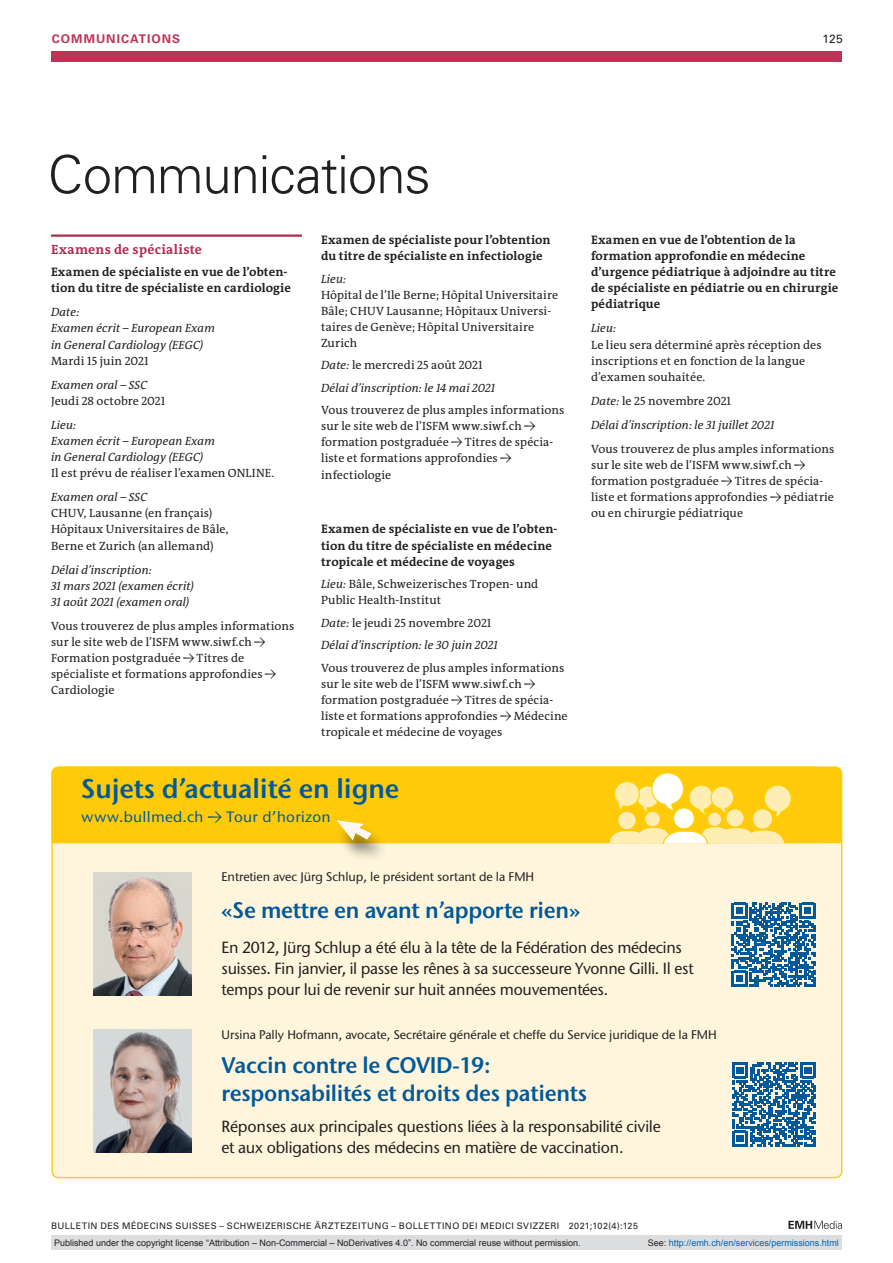
<style>
.page{position:relative;width:893px;height:1263px;background:#fff}
.page>*{position:absolute;margin:0;border:0;box-sizing:border-box;transform-origin:0 0}
.article-title{font:300 52.5px "Univers LT Std";letter-spacing:-.02em;color:#231f20}
.t1{font:600 27px "Stone Sans ITC Std";letter-spacing:-.005em;color:#015999}
.t2{font:600 22.5px/28.5px "Stone Sans ITC Std";letter-spacing:-.015em;color:#015999}
.t3{font:500 16.2px/21.5px "Stone Sans ITC Std";letter-spacing:-.02em;color:#231f20}
.t4{font:500 15px "Stone Sans ITC Std";letter-spacing:.02em;color:#015999}
.section-h1{font:700 13.5px "The Antiqua B W7";letter-spacing:.02em;color:#ae2b4e}
.t5{font:500 12.45px "Stone Sans ITC Std";letter-spacing:-.005em;color:#231f20}
.section-h2{font:700 12.3px/16px "The Antiqua B W7";letter-spacing:.015em;color:#231f20}
.section-pf{font:12px/16px "The Antiqua B W5 Plain";letter-spacing:.005em;color:#231f20}
.section-pf-2{font:italic 12px/16px "The Antiqua B W5 Plain";letter-spacing:.01em;color:#231f20}
.ressort{font:700 12px "Univers LT Std";letter-spacing:.085em;color:#bf3256}
.ressort-2{font:12px "Univers LT Std";color:#231f20}
.t6{font:9px "Arial";color:#231f20}
.fusszeile{font:9px "Univers LT Std";letter-spacing:.05em;color:#231f20}
.t7{font:9px "Arial";color:#0066b3}
.s1{font-style:normal}
.s2{font-style:italic}
.s3{font-family:"The Antiqua B W5 Plain";font-weight:400}
.s4{color:#231f20}
</style>
<div class="page">
<svg style="left:788px;top:1221px;width:54px;height:8px"></svg>
<hr style="left:51px;top:234px;width:251px;height:3px;background:#ae2b4e">
<div style="left:52px;top:767px;width:790px;height:410px;background:#fef5dc;border-radius:6px"></div>
<svg style="left:51px;top:766px;width:775px;height:78px;background:#fede6f"></svg>
<div style="left:52px;top:767px;width:790px;height:76px;background:#feca0a"></div>
<svg style="left:761px;top:782px;width:34px;height:38px"></svg>
<svg style="left:612px;top:770px;width:124px;height:46px;background:#fedc5b"></svg>
<div style="left:708px;top:813px;width:13px;height:13px;background:#ffeeb4;border-radius:50%"></div>
<div style="left:726px;top:809px;width:18px;height:17px;background:#ffeeb4;border-radius:50%"></div>
<div style="left:645px;top:812px;width:15px;height:14px;background:#ffeeb4;border-radius:50%"></div>
<div style="left:618px;top:812px;width:18px;height:17px;background:#ffeeb4;border-radius:50%"></div>
<div style="left:673px;top:808px;width:21px;height:21px;background:#fff;border-radius:50%"></div>
<div style="left:673px;top:807px;width:22px;height:22px;border:1px solid #fed304;border-radius:50%"></div>
<svg style="left:610px;top:827px;width:174px;height:16px;background:#fee794"></svg>
<div style="left:753px;top:809px;width:19px;height:19px;background:#ffeeb4;border-radius:50%"></div>
<div style="left:334px;top:823px;width:54px;height:40px;background:#231f20;opacity:.6"></div>
<svg style="left:336px;top:819px;width:36px;height:22px"></svg>
<svg style="left:732px;top:1062px;width:84px;height:84px"></svg>
<img style="left:94px;top:1030px;width:98px;height:123px">
<img style="left:94px;top:872px;width:98px;height:123px">
<svg style="left:732px;top:903px;width:84px;height:83px"></svg>
<div style="left:51px;top:51px;width:791px;height:11px;background:#bf3256"></div>
<div style="left:51px;top:1235px;width:791px;height:15px;background:#dcdddf"></div>
<p class="ressort" style="left:52px;top:31px;width:130px">COMMUNICATIONS</p>
<p class="ressort-2" style="left:822px;top:31px;width:22px">125</p>
<p class="article-title" style="left:48px;top:143px;width:384px">Communications</p>
<p class="section-h1" style="left:51px;top:241px;width:153px">Examens de spécialiste</p>
<p class="section-h2" style="left:51px;top:264px;width:241px">Examen de spécialiste en vue de l’obten&shy;tion du titre de spécialiste en cardiologie</p>
<p class="section-pf-2" style="left:51px;top:304px;width:165px">Date:<br>Examen écrit – European Exam in General Cardiology (EEGC)<br><span class="s1">Mardi 15 juin 2021</span></p>
<p class="section-pf" style="left:51px;top:377px;width:116px"><span class="s2">Examen oral – SSC<br></span>Jeudi 28 octobre 2021</p>
<p class="section-pf-2" style="left:51px;top:417px;width:225px">Lieu:<br>Examen écrit – European Exam<br>in General Cardiology (EEGC)<br><span class="s1">Il est prévu de réaliser l’examen ONLINE.</span></p>
<p class="section-pf" style="left:51px;top:489px;width:179px"><span class="s2">Examen oral – SSC<br></span>CHUV, Lausanne (en français)<br>Hôpitaux Universitaires de Bâle,<br>Berne et Zurich (an allemand)</p>
<p class="section-pf-2" style="left:51px;top:562px;width:144px">Délai d’inscription:<br>31 mars 2021 (examen écrit)<br>31 août 2021 (examen oral)</p>
<p class="section-pf" style="left:51px;top:618px;width:245px">Vous trouverez de plus amples informations sur le site web de l’ISFM www.siwf.ch → Formation postgraduée → Titres de spécialiste et formations approfondies → Cardiologie</p>
<p class="section-h2" style="left:321px;top:232px;width:231px">Examen de spécialiste pour l’obtention du titre de spécialiste en infectiologie</p>
<p class="section-pf" style="left:321px;top:271px;width:239px"><span class="s2">Lieu:<br></span>Hôpital de l’Ile Berne; Hôpital Universitaire<br>Bâle; CHUV Lausanne; Hôpitaux Universi&shy;taires de Genève; Hôpital Universitaire<br>Zurich</p>
<p class="section-pf" style="left:321px;top:357px;width:163px"><span class="s2">Date:</span> le mercredi 25 août 2021</p>
<p class="section-pf-2" style="left:321px;top:380px;width:176px">Délai d’inscription: le 14 mai 2021</p>
<p class="section-pf" style="left:321px;top:402px;width:245px">Vous trouverez de plus amples informations sur le site web de l’ISFM www.siwf.ch → formation postgraduée → Titres de spécia&shy;liste et formations approfondies → infectiologie</p>
<p class="section-h2" style="left:321px;top:521px;width:238px">Examen de spécialiste en vue de l’obten&shy;tion du titre de spécialiste en médecine tropicale et médecine de voyages</p>
<p class="section-pf" style="left:321px;top:576px;width:219px"><span class="s2">Lieu:</span> Bâle, Schweizerisches Tropen- und<br>Public Health-Institut</p>
<p class="section-pf" style="left:321px;top:615px;width:172px"><span class="s2">Date:</span> le jeudi 25 novembre 2021</p>
<p class="section-pf-2" style="left:321px;top:637px;width:178px">Délai d’inscription: le 30 juin 2021</p>
<p class="section-pf" style="left:321px;top:659px;width:248px">Vous trouverez de plus amples informations sur le site web de l’ISFM www.siwf.ch → formation postgraduée → Titres de spécia&shy;liste et formations approfondies → Médecine tropicale et médecine de voyages</p>
<p class="t1" style="left:81px;top:771px;width:320px">Sujets d’actualité en ligne</p>
<p class="t4" style="left:81px;top:808px;width:251px">www.bullmed.ch <span class="s3">→</span> Tour d’horizon</p>
<p class="section-h2" style="left:591px;top:232px;width:249px">Examen en vue de l’obtention de la formation approfondie en médecine d’urgence pédiatrique à adjoindre au titre de spécialiste en pédiatrie ou en chirurgie pédiatrique</p>
<p class="section-pf" style="left:591px;top:320px;width:232px"><span class="s2">Lieu:<br></span>Le lieu sera déterminé après réception des inscriptions et en fonction de la langue d’examen souhaitée.</p>
<p class="section-pf" style="left:591px;top:393px;width:142px"><span class="s2">Date:</span> le 25 novembre 2021</p>
<p class="section-pf-2" style="left:591px;top:417px;width:185px">Délai d’inscription: le 31 juillet 2021</p>
<p class="section-pf" style="left:591px;top:441px;width:245px">Vous trouverez de plus amples informations sur le site web de l’ISFM www.siwf.ch → formation postgraduée → Titres de spécia&shy;liste et formations approfondies → pédiatrie ou en chirurgie pédiatrique</p>
<p class="t5" style="left:222px;top:869px;width:314px">Entretien avec Jürg Schlup, le président sortant de la FMH</p>
<p class="t2" style="left:222px;top:896px;width:360px">«Se mettre en avant n’apporte rien»</p>
<p class="t3" style="left:222px;top:936px;width:474px">En 2012, Jürg Schlup a été élu à la tête de la Fédération des médecins suisses. Fin janvier, il passe les rênes à sa successeure Yvonne Gilli. Il est temps pour lui de revenir sur huit années mouvementées.</p>
<p class="t5" style="left:222px;top:1027px;width:497px">Ursina Pally Hofmann, avocate, Secrétaire générale et cheffe du Service juridique de la FMH</p>
<p class="t2" style="left:222px;top:1050px;width:367px">Vaccin contre le COVID-19: responsabilités et droits des patients</p>
<p class="t3" style="left:222px;top:1115px;width:441px">Réponses aux principales questions liées à la responsabilité civile et aux obligations des médecins en matière de vaccination.</p>
<p class="fusszeile" style="left:51px;top:1220px;width:588px">BULLETIN DES MÉDECINS SUISSES – SCHWEIZERISCHE ÄRZTEZEITUNG – BOLLETTINO DEI MEDICI SVIZZERI 2021;102(4):125</p>
<p class="t6" style="left:54px;top:1237px;width:528px">Published under the copyright license “Attribution – Non-Commercial – NoDerivatives 4.0”. No commercial reuse without permission.</p>
<p class="t7" style="left:648px;top:1237px;width:193px"><span class="s4">See:</span> http://emh.ch/en/services/permissions.html</p>
</div>
